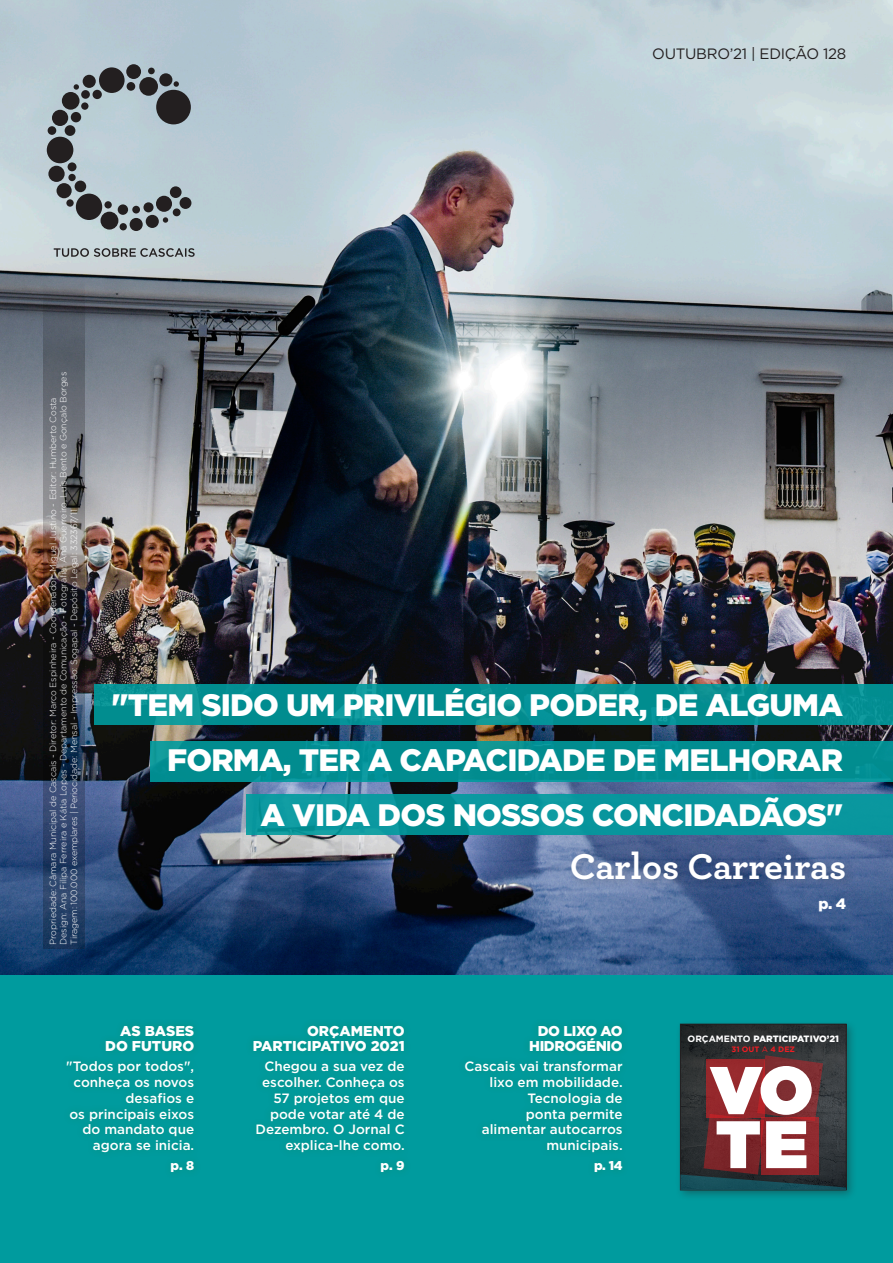
<style>
.page{position:relative;width:893px;height:1263px;background:#fff}
.page>*{position:absolute;margin:0;border:0;box-sizing:border-box;transform-origin:0 0}
.t1{font:700 37.5px "Archer";color:#fff}
.t2{font:900 31.05px/54.9px "Gotham";letter-spacing:-.025em;color:#fff;text-align:right}
._00_text{font:15px "Gotham";letter-spacing:-.02em;color:#231f20}
.t3{font:900 15px "Gotham";color:#fff}
.t4{font:900 14.25px/15.8px "Gotham";color:#fff;text-align:right}
.t5{font:900 14.25px/15.8px "Gotham";letter-spacing:-.025em;color:#fff;text-align:center}
.t6{font:500 13.5px/15.8px "Gotham";color:#fff;text-align:right}
.t7{font:900 12.75px "Gotham";color:#fff}
.t8{font:900 9.15px "Gotham";color:#fff}
.t9{font:300 9px/10.5px "Gotham";letter-spacing:-.01em;color:#fff}
.t10{font:700 7.8px "Gotham";color:#ee1d23}
.s1{font-weight:700}
.s2{font-weight:400}
</style>
<div class="page">
<img style="left:0;top:0;width:893px;height:975px">
<div style="left:0;top:975px;width:893px;height:288px;background:#009b9e"></div>
<img style="left:44px;top:230px;width:41px;height:719px">
<svg style="left:47px;top:64px;width:144px;height:167px;background:#94a1a7"></svg>
<svg style="left:54px;top:248px;width:141px;height:9px"></svg>
<div style="left:675px;top:1019px;width:183px;height:182px;background:#231f20;opacity:.4"></div>
<img style="left:682px;top:1026px;width:162px;height:29px">
<svg style="left:680px;top:1055px;width:166px;height:135px;background:#7f6669"></svg>
<div style="left:458px;top:1018px;width:171px;height:161px;background:#00999a"></div>
<div style="left:60px;top:1018px;width:141px;height:161px;background:#01999a"></div>
<div style="left:246px;top:1018px;width:166px;height:161px;background:#019999"></div>
<svg style="left:94px;top:685px;width:799px;height:40px;background:#048f92"></svg>
<div style="left:150px;top:741px;width:743px;height:40px;background:#018c8f"></div>
<div style="left:246px;top:794px;width:647px;height:40px;background:linear-gradient(to right,#0a969c,#09969e)"></div>
<div style="left:567px;top:846px;width:288px;height:44px;background:#231f20;opacity:.2"></div>
<p class="_00_text" style="left:652px;top:44px;width:196px">OUTUBRO’21 | EDIÇÃO 128</p>
<p class="t9" style="left:58px;top:945px;width:574px;rotate:-90deg">Design: Ana Filipa Ferreira e Kátia Lopes - Departamento de Comunicação - Fotografia: Ana Guerreiro, Luís Bento e Gonçalo Borges<br>Tiragem: 100.000 exemplares | Periocidade: Mensal - Impressão: Sogapal - Depósito Legal: 332367/11</p>
<p class="t9" style="left:47px;top:945px;width:549px;rotate:-90deg">Propriedade: Câmara Municipal de Cascais - Diretor: Marco Espinheira - Coordenador: Miguel Justino - Editor: Humberto Costa</p>
<p class="t2" style="left:112px;top:678px;width:733px">"TEM SIDO UM PRIVILÉGIO PODER, DE ALGUMA<br>FORMA, TER A CAPACIDADE DE MELHORAR<br>A VIDA DOS NOSSOS CONCIDADÃOS"</p>
<p class="t1" style="left:570px;top:837px;width:278px">Carlos Carreiras</p>
<p class="t3" style="left:818px;top:893px;width:29px">p. 4</p>
<p class="t4" style="left:105px;top:1022px;width:91px">AS BASES<br>DO FUTURO</p>
<p class="t6" style="left:66px;top:1058px;width:130px">"Todos por todos", conheça os novos desafios e<br>os principais eixos do mandato que agora se inicia.</p>
<p class="t7" style="left:170px;top:1157px;width:25px">p. 8</p>
<p class="t4" style="left:253px;top:1022px;width:154px">ORÇAMENTO<br>PARTICIPATIVO 2021</p>
<p class="t6" style="left:255px;top:1058px;width:151px">Chegou a sua vez de escolher. Conheça os<br>57 projetos em que pode votar até 4 de<br>Dezembro. O Jornal C explica-lhe como.</p>
<p class="t7" style="left:381px;top:1157px;width:26px">p. 9</p>
<p class="t5" style="left:529px;top:1022px;width:95px">DO LIXO AO<br>HIDROGÉNIO</p>
<p class="t6" style="left:465px;top:1058px;width:160px">Cascais vai transformar lixo em mobilidade.<br>Tecnologia de<br>ponta permite alimentar autocarros municipais.</p>
<p class="t7" style="left:594px;top:1157px;width:30px">p. 14</p>
<p class="t8" style="left:687px;top:1033px;width:153px"><span class="s1">ORÇAMENTO</span> PARTICIPATIVO’21</p>
<p class="t10" style="left:731px;top:1044px;width:65px">31 OUT <span class="s2">A</span> 4 DEZ</p>
</div>
